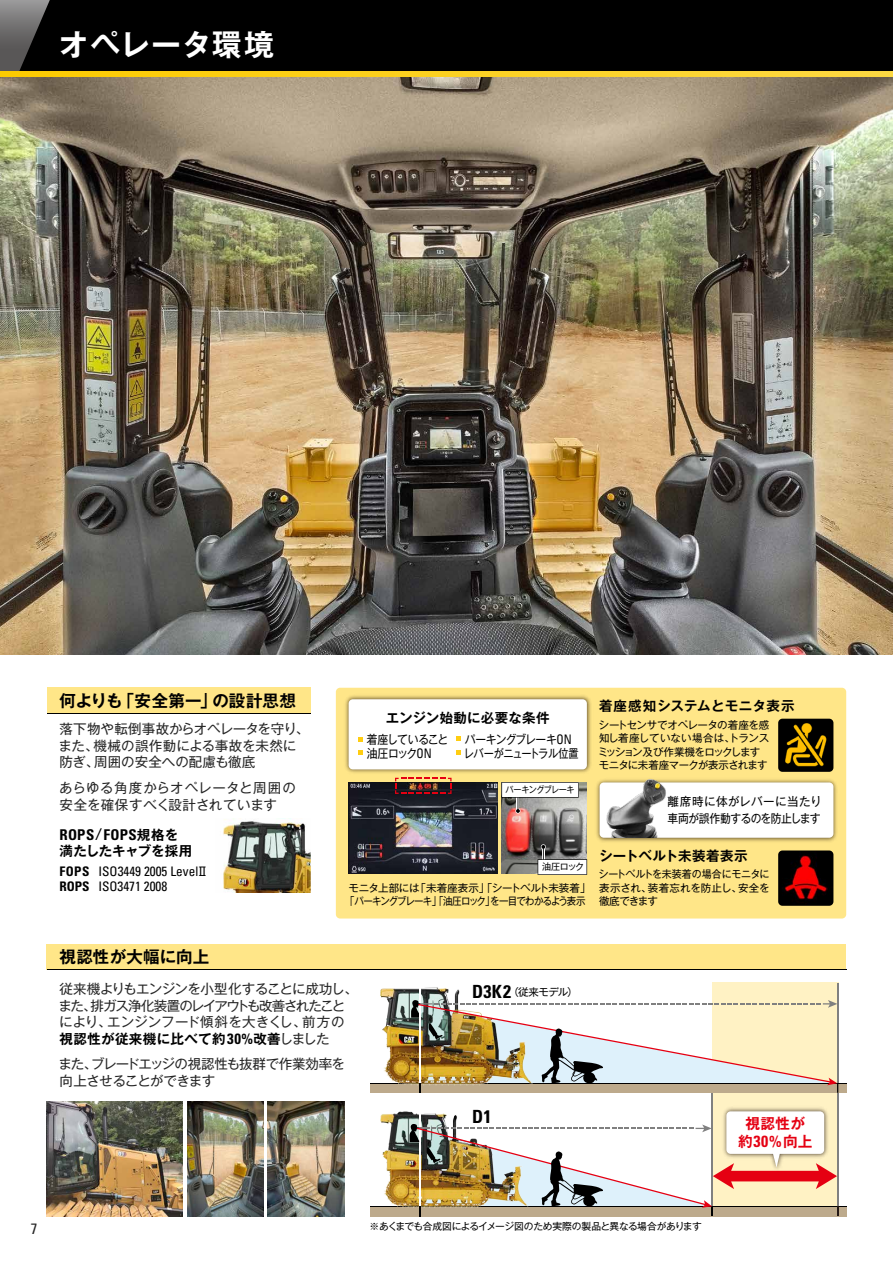
<style>
.page{position:relative;width:893px;height:1263px;background:#fff}
.page>*{position:absolute;margin:0;border:0;box-sizing:border-box;transform-origin:0 0}
.t1{font:700 30px "Gothic MB101 Pr 5 De";letter-spacing:.025em;color:#fff}
.t2{font:700 condensed 18.15px "Univers LT Std";color:#000}
.t3{font:700 16.5px "Gothic MB101 Pr 5 De";letter-spacing:.01em;color:#000}
.t4{font:700 condensed 14.85px "Univers LT Std";letter-spacing:.02em;color:#000}
.t5{font:condensed 14.85px "Univers";color:#262626}
.t6{font:700 14.7px/17.5px "Gothic MB101 Pr 5 De";letter-spacing:.02em;color:#e50012;text-align:center}
.t7{font:13.5px/16.5px "Gothic MB101 Pr 5";letter-spacing:-.055em;color:#262626}
.t8{font:13.5px/16.5px "Gothic MB101 Pr 5";color:#262626}
.t9{font:700 13.5px "Gothic MB101 Pr 5 De";letter-spacing:.02em;color:#000}
.t10{font:13.5px/16.5px "Gothic MB101 Pr 5";letter-spacing:-.045em;color:#262626}
.t11{font:13.5px/16.5px "Gothic MB101 Pr 5";letter-spacing:.025em;color:#262626}
.t12{font:700 13.5px "Gothic MB101 Pr 5 De";letter-spacing:-.015em;color:#000}
.t13{font:condensed 13.2px/15px "Univers";color:#000}
.t14{font:12px/16.5px "Gothic MB101 Pr 5";letter-spacing:-.035em;color:#000;scale:.96 1}
.t15{font:12px/14.5px "Gothic MB101 Pr 5";letter-spacing:-.035em;color:#000;scale:.9 1}
.t16{font:12px/14.5px "Gothic MB101 Pr 5";letter-spacing:-.055em;color:#000;scale:.9 1}
.t17{font:10.5px/13.5px "Gothic MB101 Pr 5";letter-spacing:-.045em;color:#000}
.t18{font:10.5px/13.5px "Gothic MB101 Pr 5";letter-spacing:-.07em;color:#000;text-align:center}
.t19{font:10.5px/13.5px "Gothic MB101 Pr 5";letter-spacing:-.045em;color:#000;text-align:justify;scale:.95 1}
.t20{font:9.75px "Gothic MB101 Pr 5";letter-spacing:-.06em;color:#000}
.t21{font:9px "Gothic MB101 Pr 5";letter-spacing:-.06em;color:#000;scale:.9 1}
.t22{font:9px "Gothic MB101 Pr 5";letter-spacing:-.06em;color:#000}
.s1{font-family:"Gothic MB101 Pr 5";font-weight:500;font-stretch:normal}
.s2{font-family:"Gothic MB101 Pr 5 De";font-stretch:normal;font-size:13.5px}
.s3{font-family:"Univers LT Std";font-weight:700}
.s4{font-family:"Gothic MB101 Pr 5";font-stretch:normal;font-size:12px}
.s5{font-family:"Univers";font-stretch:condensed;font-size:13.2px}
.s6{font-family:"Gothic MB101 Pr 5 De";font-weight:700;color:#000}
.s7{font-family:"Univers LT Std";font-weight:700;font-stretch:condensed;font-size:14.85px;color:#000}
.s8{font-family:"Univers LT Std";font-weight:700;font-stretch:condensed;font-size:18.15px}
.s9{font-family:"Univers LT Std";font-stretch:condensed;font-size:16.05px}
</style>
<div class="page">
<div style="left:336px;top:688px;width:510px;height:230px;background:#ffe688;border-radius:4px"></div>
<img style="left:0;top:77px;width:893px;height:578px">
<div style="left:0;top:0;width:893px;height:71px;background:#000"></div>
<svg style="left:0;top:0;width:50px;height:71px"></svg>
<svg style="left:0;top:71px;width:893px;height:6px"></svg>
<div style="left:47px;top:688px;width:263px;height:25px;background:#ffe688"></div>
<hr style="left:47px;top:713px;width:263px;height:1px;background:#000">
<div style="left:47px;top:944px;width:799px;height:25px;background:#ffe688"></div>
<hr style="left:47px;top:969px;width:799px;height:1px;background:#000">
<img style="left:596px;top:779px;width:241px;height:63px">
<div style="left:600px;top:782px;width:233px;height:56px;background:#fff;border-radius:4px"></div>
<img style="left:345px;top:695px;width:246px;height:78px">
<div style="left:349px;top:699px;width:238px;height:70px;background:#fff;border-radius:4px"></div>
<img style="left:602px;top:779px;width:72px;height:59px">
<img style="left:778px;top:850px;width:55px;height:56px">
<img style="left:778px;top:719px;width:55px;height:53px">
<img style="left:502px;top:782px;width:85px;height:92px">
<svg style="left:358px;top:737px;width:4px;height:4px"></svg>
<svg style="left:358px;top:751px;width:4px;height:4px"></svg>
<svg style="left:456px;top:736px;width:4px;height:4px"></svg>
<svg style="left:456px;top:751px;width:4px;height:4px"></svg>
<div style="left:712px;top:982px;width:126px;height:224px;background:#fff2c4"></div>
<hr style="left:712px;top:1093px;width:1px;height:113px;background:#808080">
<hr style="left:837px;top:983px;width:1px;height:223px;background:#808080">
<hr style="left:370px;top:1206px;width:476px;height:1px;background:#000">
<img style="left:370px;top:1111px;width:176px;height:106px">
<svg style="left:370px;top:1084px;width:476px;height:9px"></svg>
<hr style="left:370px;top:1083px;width:476px;height:1px;background:#000">
<img style="left:375px;top:987px;width:85px;height:106px">
<hr style="left:419px;top:982px;width:1px;height:101px;background:#fff">
<img style="left:725px;top:1107px;width:101px;height:4px">
<img style="left:411px;top:1000px;width:427px;height:93px">
<svg style="left:409px;top:1111px;width:429px;height:105px"></svg>
<img style="left:47px;top:1101px;width:136px;height:115px">
<img style="left:268px;top:1101px;width:76px;height:115px">
<img style="left:187px;top:1101px;width:77px;height:115px">
<img style="left:349px;top:782px;width:149px;height:92px">
<svg style="left:501px;top:782px;width:78px;height:31px"></svg>
<svg style="left:538px;top:844px;width:49px;height:31px"></svg>
<svg style="left:395px;top:778px;width:57px;height:16px"></svg>
<img style="left:223px;top:819px;width:87px;height:73px">
<p class="t1" style="left:59px;top:20px;width:217px">オペレータ環境</p>
<p class="t3" style="left:60px;top:686px;width:238px">何よりも「安全第一」の設計思想</p>
<p class="t8" style="left:59px;top:720px;width:252px">落下物や転倒事故からオペレータを守り、また、機械の誤作動による事故を未然に防ぎ、周囲の安全への配慮も徹底</p>
<p class="t11" style="left:59px;top:779px;width:238px">あらゆる角度からオペレータと周囲の安全を確保すべく設計されています</p>
<p class="t4" style="left:60px;top:826px;width:120px">ROPS<span class="s1">/</span>FOPS<span class="s2">規格を</span></p>
<p class="t12" style="left:60px;top:840px;width:134px">満たしたキャブを採用</p>
<p class="t13" style="left:60px;top:864px;width:150px"><span class="s3">FOPS</span> ISO3449 2005 Level<span class="s4">Ⅱ<br></span><span class="s3">ROPS</span> ISO3471 2008</p>
<p class="t9" style="left:386px;top:706px;width:166px">エンジン始動に必要な条件</p>
<p class="t16" style="left:367px;top:731px;width:92px">着座していること油圧ロック<span class="s5">ON</span></p>
<p class="t15" style="left:464px;top:731px;width:129px">パーキングブレーキ<span class="s5">ON</span>レバーがニュートラル位置</p>
<p class="t21" style="left:506px;top:782px;width:78px">パーキングブレーキ</p>
<p class="t22" style="left:542px;top:859px;width:44px">油圧ロック</p>
<p class="t18" style="left:345px;top:880px;width:247px">モニタ上部には「未着座表示」「シートベルト未装着」「パーキングブレーキ」「油圧ロック」を一目でわかるよう表示</p>
<p class="t9" style="left:599px;top:695px;width:197px">着座感知システムとモニタ表示</p>
<p class="t17" style="left:598px;top:717px;width:173px">シートセンサでオペレータの着座を感知し着座していない場合は、トランスミッション及び作業機をロックしますモニタに未着座マークが表示されます</p>
<p class="t14" style="left:668px;top:792px;width:162px">離席時に体がレバーに当たり車両が誤作動するのを防止します</p>
<p class="t9" style="left:599px;top:845px;width:150px">シートベルト未装着表示</p>
<p class="t19" style="left:598px;top:866px;width:182px">シートベルトを未装着の場合にモニタに表示され、装着忘れを防止し、安全を徹底できます</p>
<p class="t3" style="left:60px;top:943px;width:151px">視認性が大幅に向上</p>
<p class="t7" style="left:59px;top:980px;width:301px">従来機よりもエンジンを小型化することに成功し、また、排ガス浄化装置のレイアウトも改善されたことにより、エンジンフード傾斜を大きくし、前方の<span class="s6">視認性が従来機に比べて約</span><span class="s7">30%</span><span class="s6">改善</span>しました</p>
<p class="t10" style="left:59px;top:1054px;width:288px">また、ブレードエッジの視認性も抜群で作業効率を向上させることができます</p>
<p class="t17" style="left:472px;top:984px;width:107px"><span class="s8">D3K2</span>（従来モデル）</p>
<p class="t2" style="left:472px;top:1105px;width:21px">D1</p>
<p class="t6" style="left:738px;top:1114px;width:76px">視認性が約<span class="s9">30%</span>向上</p>
<p class="t5" style="left:31px;top:1218px;width:8px">7</p>
<p class="t20" style="left:369px;top:1218px;width:334px">※あくまでも合成図によるイメージ図のため実際の製品と異なる場合があります</p>
</div>
